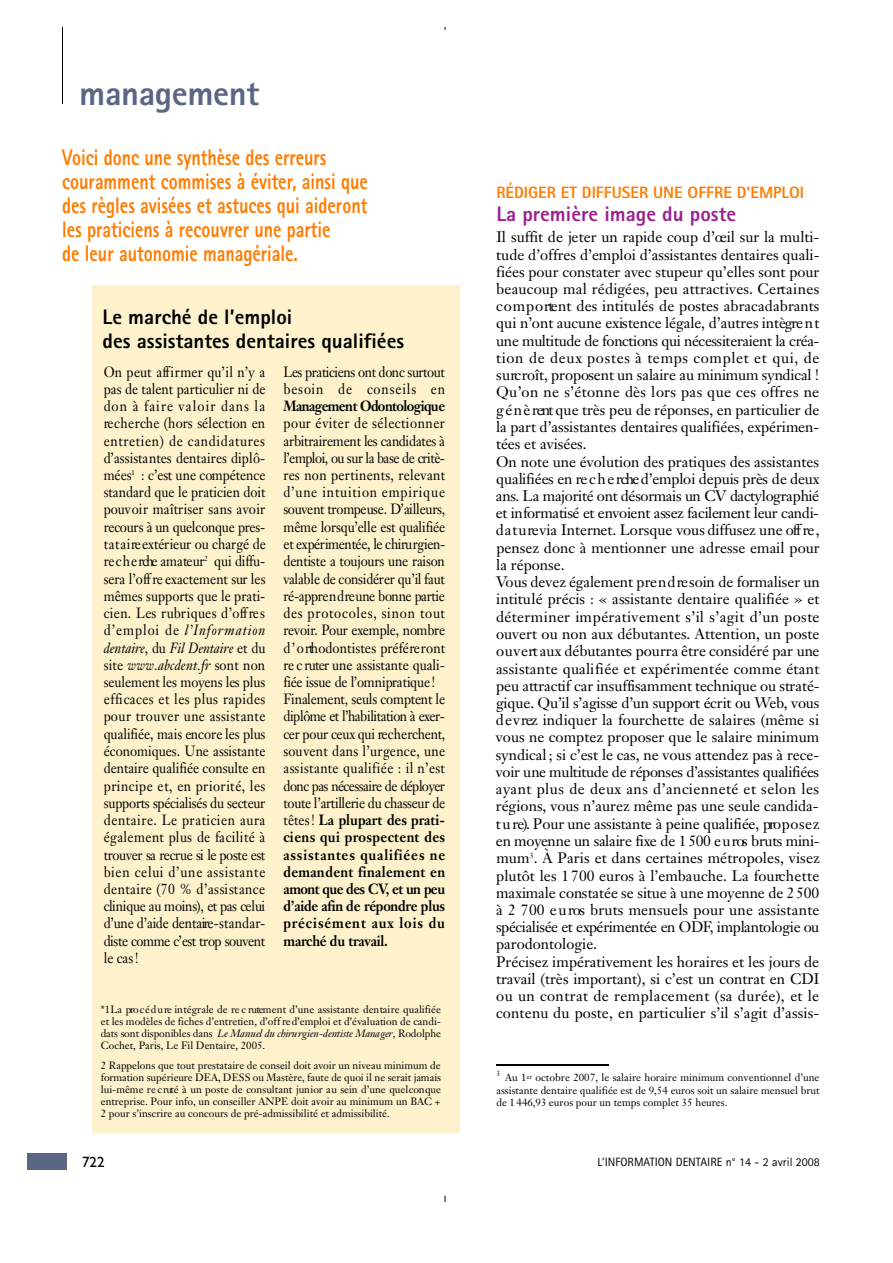
<style>
.page{position:relative;width:893px;height:1263px;background:#fff}
.page>*{position:absolute;margin:0;border:0;box-sizing:border-box;transform-origin:0 0}
.t1{font:800 34.5px "Rotis Sans Serif";color:#5b6584}
.t2{font:800 22.5px/24px "Rotis Sans Serif";color:#ff7c00;scale:.8 1}
.t3{font:800 21px/24.2px "Rotis Sans Serif";color:#000}
.t4{font:800 21px "Rotis Sans Serif";color:#9b2190}
.t5{font:800 16.5px "Rotis Sans Serif";color:#ff7c00}
.t6{font:15px/17.2px "Janson Text";color:#000}
.t7{font:15px "Gill Sans";color:#000}
.t8{font:14.55px/17.2px "Janson Text";letter-spacing:-.015em;color:#000;scale:.9 1}
.t9{font:700 14.55px "Janson Text";letter-spacing:-.045em;color:#000;scale:.9 1}
.t10{font:12px "Rotis Sans Serif";color:#000}
.t11{font:10.5px/12px "Janson Text";color:#000;text-align:justify}
.t12{font:7.5px "Janson Text";color:#000}
.s1{font-style:italic}
.s2{font-weight:700}
</style>
<div class="page">
<div style="left:27px;top:1153px;width:40px;height:17px;background:#5b6584"></div>
<hr style="left:62px;top:27px;width:1px;height:76px;background:#000">
<div style="left:92px;top:285px;width:368px;height:848px;background:#fef2cc"></div>
<hr style="left:496px;top:1064px;width:112px;height:1px;background:#000">
<svg style="left:444px;top:1195px;width:2px;height:6px"></svg>
<h1 class="t1" style="left:79px;top:82px;width:181px">m a n a g e m e n t</h1>
<h2 class="t2" style="left:62px;top:148px;width:383px">Voici donc une synthèse des erreurs couramment commises à éviter, ainsi que des règles avisées et astuces qui aideront les praticiens à recouvrer une partie<br>de leur autonomie managériale.</h2>
<h3 class="t3" style="left:103px;top:307px;width:303px">Le marché de l’emploi<br>des assistantes dentaires qualifiées</h3>
<p class="t8" style="left:104px;top:364px;width:182px;text-align:justify">On peut aff irmer qu’il n’y a pas de talent particulier ni de don à faire valoir dans la re c h e rche (hors sélection en e n t retien) de candidature s d’assistantes dentaires diplô&shy;m é e s<sup>1</sup> : c’est une compétence standard que le praticien doit pouvoir maîtriser sans avoir recours à un quelconque pre s&shy;t a t a ire extérieur ou chargé de re c h e rche amateur<sup>2</sup> qui diffu&shy;sera l’off re exactement sur les mêmes supports que le prati&shy;cien. Les rubriques d’off re s d’emploi de <span class="s1">l ’ I n f o rm a t i o n d en ta ire</span>, du <span class="s1">Fil Dentaire</span> et du site <span class="s1">w w w.a b cd e n t.fr</span> sont non seulement les moyens les plus e fficaces et les plus rapides pour trouver une assistante qualifiée, mais encore les plus économiques. Une assistante d e n ta ire qualifiée consulte en principe et, en priorité, les su p p o rts spécialisés du secteur d e n t a ire. Le praticien aura également plus de facilité à trouver sa re c rue si le poste est bien celui d’une assistante d e n t a ire (70 % d’assistance clinique au moins), et pas celui d’une d’aide dentaire - s ta n d a r&shy;diste comme c’est trop souvent le cas!</p>
<p class="t8" style="left:283px;top:364px;width:181px">Les praticiens ont donc surto u t besoin de conseils en</p>
<p class="t9" style="left:283px;top:400px;width:181px">Management Odontologique</p>
<p class="t8" style="left:283px;top:416px;width:181px">pour éviter de sélectionner a rb itra irement les candidates à l’emploi, ou sur la base de critè&shy;res non pertinents, re le v a n t d’une intuition empirique souvent trompeuse. D’ailleurs, même lorsqu’elle est qualifiée et expérimentée, le chiru rg ie n - dentiste a toujours une raison valable de considérer qu’il faut ré -a p p re n d re une bonne partie des protocoles, sinon tout re v o ir. Pour exemple, nombre d ’ o rthodontistes préfére ro n t re c ruter une assistante quali&shy;fiée issue de l’omnipratique!<br>Finalement, seuls comptent le diplôme et l’habilitation à exer&shy;cer pour ceux qui re c h e rc h e n t, souvent dans l’urgence, une assistante qualifiée : il n’est donc pas nécessaire de déployer toute l’artillerie du chasseur de tê te s! <span class="s2">La plupart des prati&shy;ciens qui prospectent des assistantes qualifiées ne demandent finalement en amont que des CV, et un peu d’aide afin de répondre plus précisément aux lois du m a rché du travail.</span></p>
<p class="t11" style="left:101px;top:1004px;width:342px">*1La pro c é d u re intégrale de re c rutement d’une assistante dentaire qualifiée et les modèles de fiches d’entretien, d’off re d’emploi et d’évaluation de candi&shy;dats sont disponibles dans <span class="s1">Le Manuel du chiru rgien-dentiste Manager</span>, Rodolphe Cochet, Paris, Le Fil Dentaire, 2005.</p>
<p class="t11" style="left:101px;top:1061px;width:342px">2 Rappelons que tout prestataire de conseil doit avoir un niveau minimum de fo rmation supérieure DEA, DESS ou Mastère, faute de quoi il ne serait jamais lui-même re c ruté à un poste de consultant junior au sein d’une quelconque entreprise. Pour info, un conseiller ANPE doit avoir au minimum un BAC + 2 pour s’inscrire au concours de pré-admissibilité et admissibilité.</p>
<p class="t5" style="left:496px;top:187px;width:309px">RÉDIGER ET DIFFUSER UNE OFFRE D’EMPLOI</p>
<h3 class="t4" style="left:496px;top:206px;width:241px">La première image du poste</h3>
<p class="t6" style="left:496px;top:230px;width:325px">Il suffit de jeter un rapide coup d’œil sur la multi&shy;tude d’offres d’emploi d’assistantes dentaires quali&shy;fiées pour constater avec stupeur qu’elles sont pour beaucoup mal rédigées, peu attractives. C e rt a in e s c o m p o rtent des intitulés de postes abracadabrants qui n’ont aucune existence légale, d’autres intègre n t une multitude de fonctions qui nécessiteraient la créa&shy;tion de deux postes à temps complet et qui, de s u rc roît, proposent un salaire au minimum syndical !<br>Qu’on ne s’étonne dès lors pas que ces offres ne g é n è rent que très peu de réponses, en particulier de la part d’assistantes dentaires qualifiées, expérimen&shy;tées et avisées.<br>On note une évolution des pratiques des assistantes qualifiées en re c h e rche d’emploi depuis près de deux ans. La majorité ont désormais un CV dactylographié et informatisé et envoient assez facilement leur candi&shy;d a t u revia Internet. Lorsque vous diffusez une off re , pensez donc à mentionner une adresse email pour la réponse.<br>Vous devez également pre n d re soin de formaliser un intitulé précis : « assistante dentaire qualifiée » et d é te rminer impérativement s’il s’agit d’un poste ouvert ou non aux débutantes. Attention, un poste o u v e rt aux débutantes pourra être considéré par une assistante qualifiée et expérimentée comme étant peu attractif car insuffisamment technique ou straté&shy;gique. Qu’il s’agisse d’un support écrit ou Web, vous d e v rez indiquer la fourchette de salaires (même si vous ne comptez proposer que le salaire minimum syndical ; si c’est le cas, ne vous attendez pas à rece&shy;voir une multitude de réponses d’assistantes qualifiées ayant plus de deux ans d’ancienneté et selon les régions, vous n’aurez même pas une seule candida&shy;t u re). Pour une assistante à peine qualifiée, pro p o s e z en moyenne un salaire fixe de 15 0 0 e u ros bruts mini&shy;m u m<sup>3</sup>. À Paris et dans certaines métropoles, visez plutôt les 17 0 0 e u ros à l’embauche. La fourc h e tte maximale constatée se situe à une moyenne de 25 0 0 à 2 700 e u ros bruts mensuels pour une assistante spécialisée et expérimentée en ODF, implantologie ou parodontologie.<br>Précisez impérativement les horaires et les jours de travail (très important), si c’est un contrat en CDI ou un contrat de remplacement (sa durée), et le contenu du poste, en particulier s’il s’agit d’assis-</p>
<p class="t12" style="left:496px;top:1071px;width:5px">3</p>
<p class="t11" style="left:496px;top:1073px;width:325px;text-indent:9px">Au 1<sup>e</sup> <sup>r</sup> o c to b re 2007, le salaire horaire minimum conventionnel d’une assistante dentaire qualifiée est de 9,54 euros soit un salaire mensuel brut de 1 446,93 euros pour un temps complet 35 heures.</p>
<p class="t7" style="left:82px;top:1157px;width:24px">722</p>
<p class="t10" style="left:597px;top:1157px;width:224px">L’INFORMATION DENTAIRE n° 14 - 2 avril 2008</p>
</div>
